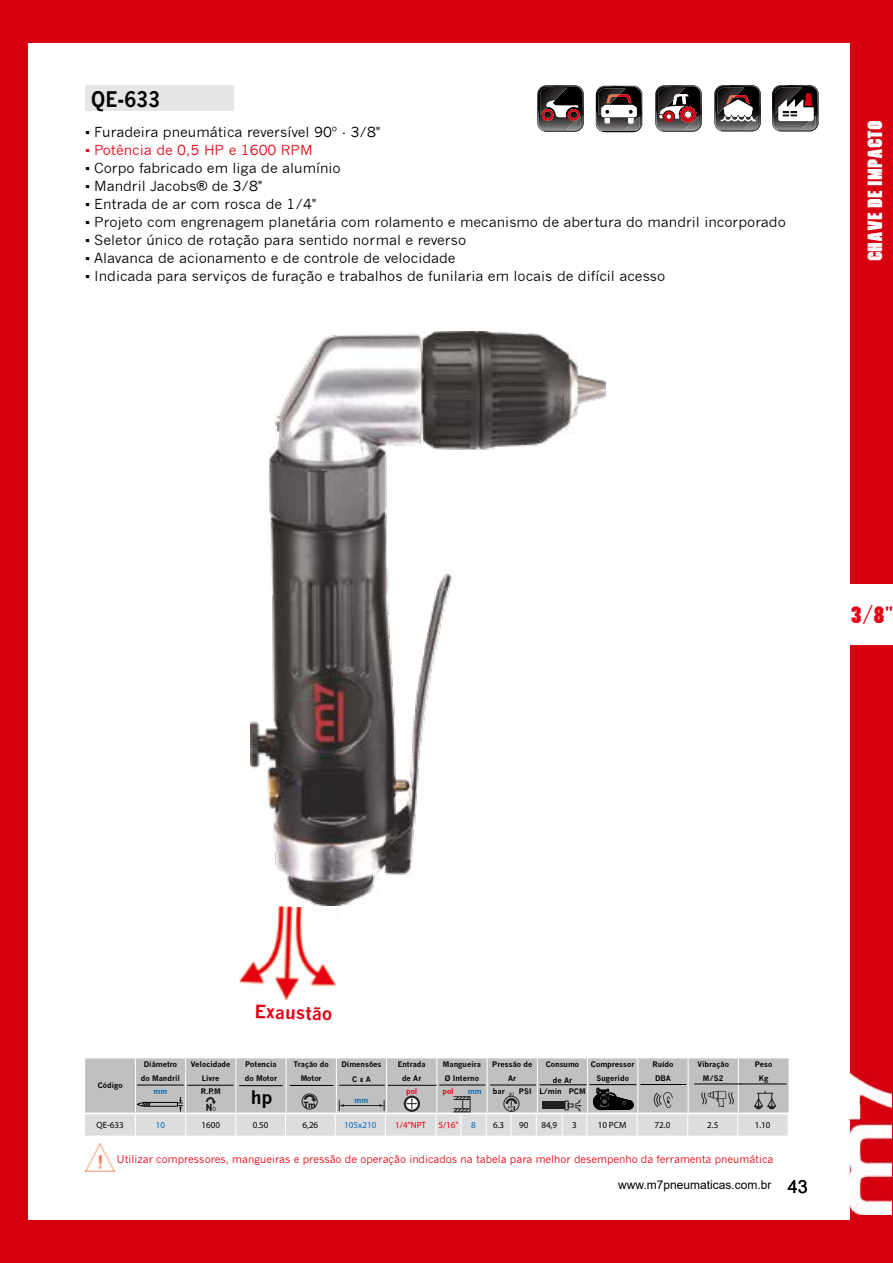
<style>
.page{position:relative;width:893px;height:1263px;background:#fff}
.page>*{position:absolute;margin:0;border:0;box-sizing:border-box;transform-origin:0 0}
.t1{font:700 21px "News Gothic";color:#000;scale:.9 1}
.t2{font:20.7px "Machine Boold";color:#e60013}
.t3{font:18px "Machine Boold";color:#fff}
.t4{font:700 18px "News Gothic";color:#e60013}
.t5{font:700 18px "News Gothic";color:#000}
.t6{font:13.5px "News Gothic";color:#000;scale:1.06 1}
.t7{font:13.5px "News Gothic";color:#e30513;scale:1.06 1}
.t8{font:12px "Arial";color:#000}
.t9{font:10.5px "News Gothic";color:#e60013}
.t10{font:9px "Myriad Pro";color:#000}
.t11{font:9px "Myriad Pro";color:#e60013}
.t12{font:9px "Myriad Pro";color:#0069b7}
.t13{font:700 8.25px "News Gothic";color:#000}
.t14{font:700 7.5px/13.6px "News Gothic";color:#000;text-align:center}
.t15{font:700 7.5px "News Gothic";color:#0069b7}
.t16{font:700 7.5px "News Gothic";color:#e60013}
.s1{font-family:"Arial"}
.s2{font-size:18px}
</style>
<div class="page">
<div style="left:850px;top:646px;width:43px;height:617px;background:#d70010"></div>
<div style="left:0;top:0;width:893px;height:43px;background:#d70010"></div>
<div style="left:850px;top:0;width:43px;height:584px;background:#d70010"></div>
<div style="left:0;top:1220px;width:893px;height:43px;background:#d70010"></div>
<div style="left:0;top:0;width:28px;height:1263px;background:#d70010"></div>
<img style="left:849px;top:1074px;width:42px;height:140px">
<div style="left:85px;top:85px;width:149px;height:26px;background:#e6e6e7"></div>
<img style="left:251px;top:331px;width:355px;height:574px">
<svg style="left:85px;top:1058px;width:704px;height:77px"></svg>
<hr style="left:290px;top:1085px;width:43px;height:1px;background:#000">
<svg style="left:596px;top:86px;width:46px;height:46px"></svg>
<svg style="left:537px;top:85px;width:47px;height:47px"></svg>
<svg style="left:655px;top:85px;width:47px;height:47px"></svg>
<img style="left:684px;top:116px;width:15px;height:13px">
<svg style="left:772px;top:85px;width:47px;height:46px"></svg>
<svg style="left:714px;top:85px;width:47px;height:46px"></svg>
<img style="left:85px;top:1143px;width:30px;height:29px">
<img style="left:239px;top:905px;width:99px;height:95px">
<h1 class="t1" style="left:91px;top:86px;width:78px">QE-633</h1>
<p class="t6" style="left:85px;top:124px;width:280px"><span class="s1">▪</span> Furadeira pneumática reversível 90º - 3/8"</p>
<p class="t7" style="left:85px;top:142px;width:216px"><span class="s1">▪</span> Potência de 0,5 HP e 1600 RPM</p>
<p class="t6" style="left:85px;top:160px;width:243px"><span class="s1">▪</span> Corpo fabricado em liga de alumínio</p>
<p class="t6" style="left:85px;top:178px;width:168px"><span class="s1">▪</span> Mandril Jacobs® de 3/8"</p>
<p class="t6" style="left:85px;top:196px;width:219px"><span class="s1">▪</span> Entrada de ar com rosca de 1/4"</p>
<p class="t6" style="left:85px;top:214px;width:663px"><span class="s1">▪</span> Projeto com engrenagem planetária com rolamento e mecanismo de abertura do mandril incorporado</p>
<p class="t6" style="left:85px;top:232px;width:361px"><span class="s1">▪</span> Seletor único de rotação para sentido normal e reverso</p>
<p class="t6" style="left:85px;top:250px;width:351px"><span class="s1">▪</span> Alavanca de acionamento e de controle de velocidade</p>
<p class="t6" style="left:85px;top:268px;width:549px"><span class="s1">▪</span> Indicada para serviços de furação e trabalhos de funilaria em locais de difícil acesso</p>
<h3 class="t3" style="left:862px;top:261px;width:143px;rotate:-90deg">CHAVE DE IMPACTO</h3>
<h2 class="t2" style="left:851px;top:600px;width:44px">3/8"</h2>
<p class="t14" style="left:98px;top:1078px;width:27px">Código</p>
<h3 class="t4" style="left:255px;top:1000px;width:79px;rotate:2deg">Exaustão</h3>
<p class="t14" style="left:141px;top:1057px;width:41px">Diâmetro do Mandril</p>
<p class="t15" style="left:154px;top:1087px;width:15px">mm</p>
<p class="t14" style="left:191px;top:1057px;width:41px">Velocidade<br>Livre<br>R.P.M</p>
<p class="t14" style="left:245px;top:1057px;width:34px;text-align:left">Potencia do Motor</p>
<p class="t14" style="left:294px;top:1057px;width:37px">Tração do<br>Motor</p>
<p class="t14" style="left:341px;top:1056px;width:42px;line-height:15px">Dimensões<br>C x A</p>
<p class="t15" style="left:355px;top:1096px;width:15px">mm</p>
<h3 class="t5" style="left:251px;top:1086px;width:23px">hp</h3>
<p class="t13" style="left:304px;top:1099px;width:14px">Tm</p>
<p class="t14" style="left:398px;top:1057px;width:30px">Entrada de Ar</p>
<p class="t16" style="left:406px;top:1087px;width:13px">pol</p>
<p class="t14" style="left:443px;top:1057px;width:40px;text-align:left">Mangueira<br>Ø Interno</p>
<p class="t16" style="left:442px;top:1087px;width:13px">pol</p>
<p class="t15" style="left:468px;top:1087px;width:15px">mm</p>
<p class="t14" style="left:546px;top:1056px;width:35px;line-height:16.4px">Consumo de Ar</p>
<p class="t14" style="left:539px;top:1084px;width:48px">L/min PCM</p>
<p class="t14" style="left:591px;top:1057px;width:45px">Compressor<br>Sugerido</p>
<p class="t14" style="left:652px;top:1057px;width:22px">Ruído<br>DBA</p>
<p class="t14" style="left:697px;top:1057px;width:33px">Vibração<br>M/S2</p>
<p class="t14" style="left:755px;top:1057px;width:19px">Peso<br>Kg</p>
<p class="t14" style="left:492px;top:1057px;width:42px">Pressão de</p>
<p class="t14" style="left:508px;top:1071px;width:10px">Ar</p>
<p class="t14" style="left:493px;top:1084px;width:14px">bar</p>
<p class="t14" style="left:519px;top:1084px;width:14px">PSI</p>
<p class="t10" style="left:96px;top:1119px;width:29px">QE-633</p>
<p class="t12" style="left:156px;top:1119px;width:11px">10</p>
<p class="t10" style="left:201px;top:1119px;width:20px">1600</p>
<p class="t10" style="left:253px;top:1119px;width:17px">0.50</p>
<p class="t10" style="left:302px;top:1119px;width:17px">6,26</p>
<p class="t12" style="left:344px;top:1119px;width:34px">105x210</p>
<p class="t11" style="left:395px;top:1119px;width:32px">1/4"NPT</p>
<p class="t11" style="left:438px;top:1119px;width:22px">5/16"</p>
<p class="t12" style="left:471px;top:1119px;width:6px">8</p>
<p class="t10" style="left:493px;top:1119px;width:13px">6.3</p>
<p class="t10" style="left:519px;top:1119px;width:11px">90</p>
<p class="t10" style="left:541px;top:1119px;width:17px">84,9</p>
<p class="t10" style="left:572px;top:1119px;width:6px">3</p>
<p class="t10" style="left:598px;top:1119px;width:30px">10 PCM</p>
<p class="t10" style="left:654px;top:1119px;width:17px">72.0</p>
<p class="t10" style="left:707px;top:1119px;width:13px">2.5</p>
<p class="t10" style="left:755px;top:1119px;width:17px">1.10</p>
<p class="t9" style="left:117px;top:1153px;width:658px">Utilizar compressores, mangueiras e pressão de operação indicados na tabela para melhor desempenho da ferramenta pneumática</p>
<p class="t8" style="left:618px;top:1177px;width:191px">www.m7pneumaticas.com.br <span class="s2">43</span></p>
</div>
